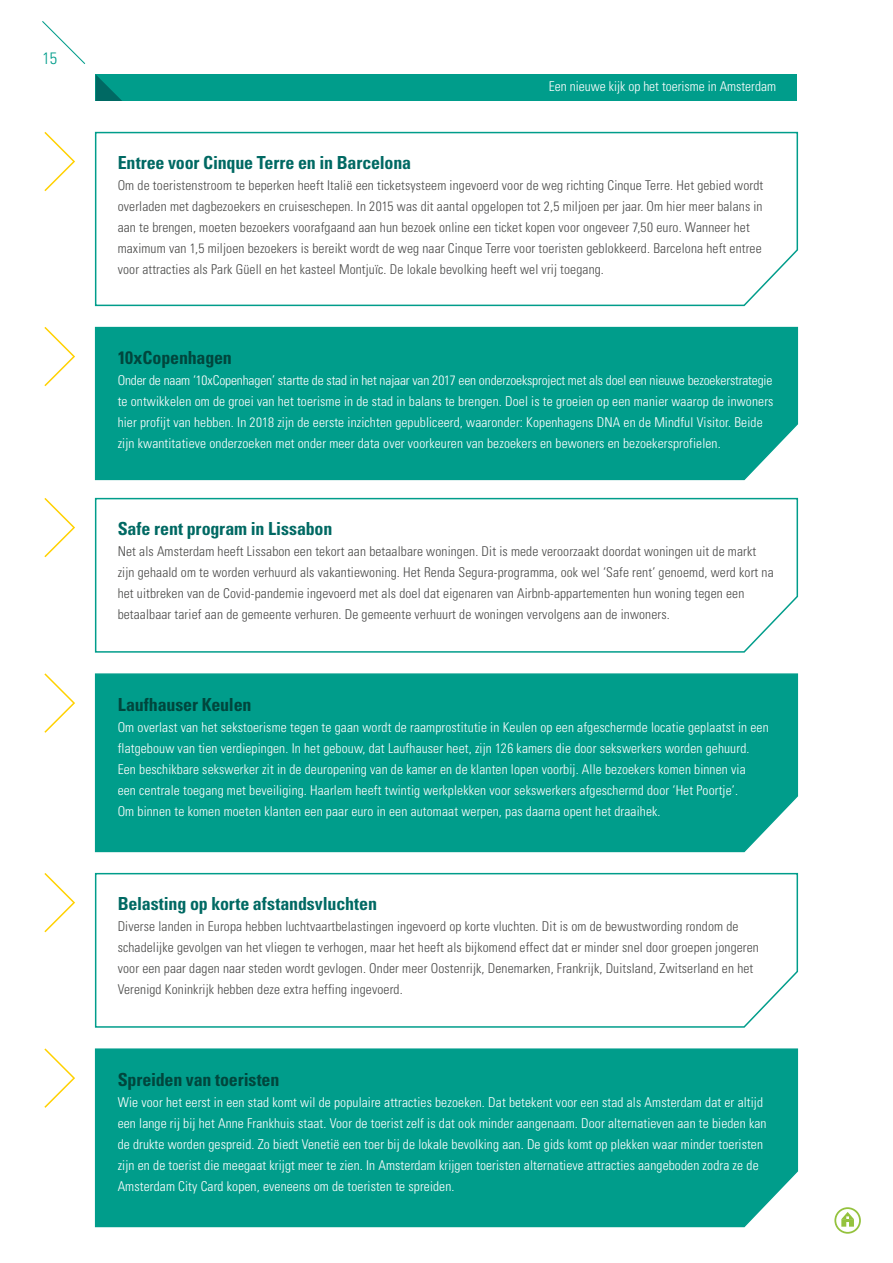
<style>
.page{position:relative;width:893px;height:1263px;background:#fff}
.page>*{position:absolute;margin:0;border:0;box-sizing:border-box;transform-origin:0 0}
.t1{font:700 condensed 18px "Univers LT Std";letter-spacing:-.01em;color:#006963}
.t2{font:700 condensed 18px "Univers LT Std";letter-spacing:-.01em;color:#00463d}
.t3{font:300 condensed 16.5px "Univers LT Std";color:#009d8b}
.t4{font:300 condensed 13.5px/21px "Univers LT Std";letter-spacing:.01em;color:#fff}
.t5{font:300 condensed 13.5px/21px "Univers LT Std";letter-spacing:.01em;color:#4a4a49}
</style>
<div class="page">
<div style="left:96px;top:74px;width:701px;height:27px;background:#009d8b"></div>
<svg style="left:96px;top:75px;width:26px;height:26px"></svg>
<svg style="left:42px;top:21px;width:44px;height:43px"></svg>
<svg style="left:841px;top:1212px;width:13px;height:15px"></svg>
<div style="left:834px;top:1207px;width:27px;height:27px;border:2px solid #94c23d;border-radius:50%"></div>
<svg style="left:94px;top:131px;width:705px;height:176px"></svg>
<svg style="left:44px;top:132px;width:31px;height:60px"></svg>
<div style="left:94px;top:326px;width:705px;height:155px;background:#009d8b"></div>
<svg style="left:44px;top:327px;width:31px;height:60px"></svg>
<svg style="left:94px;top:497px;width:705px;height:156px"></svg>
<svg style="left:44px;top:498px;width:31px;height:60px"></svg>
<div style="left:94px;top:673px;width:705px;height:180px;background:#009d8b"></div>
<svg style="left:44px;top:673px;width:31px;height:60px"></svg>
<svg style="left:94px;top:872px;width:705px;height:156px"></svg>
<svg style="left:44px;top:873px;width:31px;height:60px"></svg>
<div style="left:94px;top:1048px;width:705px;height:180px;background:#009d8b"></div>
<svg style="left:44px;top:1048px;width:31px;height:60px"></svg>
<p class="t3" style="left:42px;top:48px;width:16px">15</p>
<p class="t4" style="left:549px;top:76px;width:229px">Een nieuwe kijk op het toerisme in Amsterdam</p>
<h1 class="t1" style="left:118px;top:152px;width:295px">Entree voor Cinque Terre en in Barcelona</h1>
<p class="t5" style="left:118px;top:175px;width:647px">Om de toeristenstroom te beperken heeft Italië een ticketsysteem ingevoerd voor de weg richting Cinque Terre. Het gebied wordt overladen met dagbezoekers en cruiseschepen. In 2015 was dit aantal opgelopen tot 2,5 miljoen per jaar. Om hier meer balans in aan te brengen, moeten bezoekers voorafgaand aan hun bezoek online een ticket kopen voor ongeveer 7,50 euro. Wanneer het maximum van 1,5 miljoen bezoekers is bereikt wordt de weg naar Cinque Terre voor toeristen geblokkeerd. Barcelona heft entree voor attracties als Park Güell en het kasteel Montjuïc. De lokale bevolking heeft wel vrij toegang.</p>
<h1 class="t2" style="left:118px;top:347px;width:116px">10xCopenhagen</h1>
<p class="t4" style="left:118px;top:370px;width:657px">Onder de naam ‘10xCopenhagen’ startte de stad in het najaar van 2017 een onderzoeksproject met als doel een nieuwe bezoekerstrategie te ontwikkelen om de groei van het toerisme in de stad in balans te brengen. Doel is te groeien op een manier waarop de inwoners hier profijt van hebben. In 2018 zijn de eerste inzichten gepubliceerd, waaronder: Kopenhagens DNA en de Mindful Visitor. Beide zijn kwantitatieve onderzoeken met onder meer data over voorkeuren van bezoekers en bewoners en bezoekersprofielen.</p>
<h1 class="t1" style="left:118px;top:518px;width:216px">Safe rent program in Lissabon</h1>
<p class="t5" style="left:118px;top:541px;width:658px">Net als Amsterdam heeft Lissabon een tekort aan betaalbare woningen. Dit is mede veroorzaakt doordat woningen uit de markt zijn gehaald om te worden verhuurd als vakantiewoning. Het Renda Segura-programma, ook wel ‘Safe rent’ genoemd, werd kort na het uitbreken van de Covid-pandemie ingevoerd met als doel dat eigenaren van Airbnb-appartementen hun woning tegen een betaalbaar tarief aan de gemeente verhuren. De gemeente verhuurt de woningen vervolgens aan de inwoners.</p>
<h1 class="t2" style="left:118px;top:693px;width:135px">Laufhauser Keulen</h1>
<p class="t4" style="left:118px;top:716px;width:653px">Om overlast van het sekstoerisme tegen te gaan wordt de raamprostitutie in Keulen op een afgeschermde locatie geplaatst in een flatgebouw van tien verdiepingen. In het gebouw, dat Laufhauser heet, zijn 126 kamers die door sekswerkers worden gehuurd.<br>Een beschikbare sekswerker zit in de deuropening van de kamer en de klanten lopen voorbij. Alle bezoekers komen binnen via<br>een centrale toegang met beveiliging. Haarlem heeft twintig werkplekken voor sekswerkers afgeschermd door ‘Het Poortje’.<br>Om binnen te komen moeten klanten een paar euro in een automaat werpen, pas daarna opent het draaihek.</p>
<h1 class="t1" style="left:118px;top:893px;width:261px">Belasting op korte afstandsvluchten</h1>
<p class="t5" style="left:118px;top:916px;width:643px">Diverse landen in Europa hebben luchtvaartbelastingen ingevoerd op korte vluchten. Dit is om de bewustwording rondom de schadelijke gevolgen van het vliegen te verhogen, maar het heeft als bijkomend effect dat er minder snel door groepen jongeren voor een paar dagen naar steden wordt gevlogen. Onder meer Oostenrijk, Denemarken, Frankrijk, Duitsland, Zwitserland en het Verenigd Koninkrijk hebben deze extra heffing ingevoerd.</p>
<h1 class="t2" style="left:118px;top:1068px;width:163px">Spreiden van toeristen</h1>
<p class="t4" style="left:118px;top:1091px;width:650px">Wie voor het eerst in een stad komt wil de populaire attracties bezoeken. Dat betekent voor een stad als Amsterdam dat er altijd een lange rij bij het Anne Frankhuis staat. Voor de toerist zelf is dat ook minder aangenaam. Door alternatieven aan te bieden kan de drukte worden gespreid. Zo biedt Venetië een toer bij de lokale bevolking aan. De gids komt op plekken waar minder toeristen zijn en de toerist die meegaat krijgt meer te zien. In Amsterdam krijgen toeristen alternatieve attracties aangeboden zodra ze de Amsterdam City Card kopen, eveneens om de toeristen te spreiden.</p>
</div>
